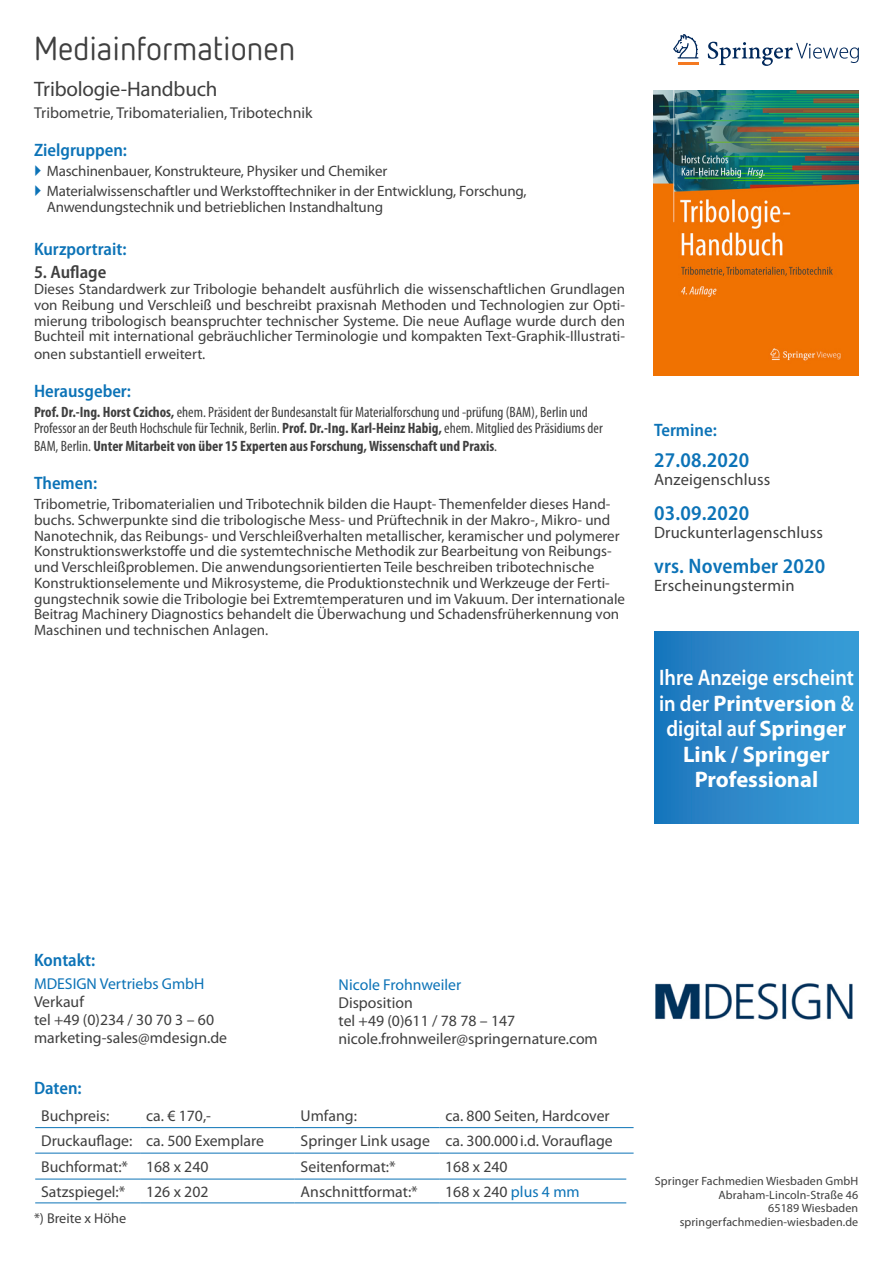
<style>
.page{position:relative;width:893px;height:1263px;background:#fff}
.page>*{position:absolute;margin:0;border:0;box-sizing:border-box;transform-origin:0 0}
.t1{font:33px "Netto OT";color:#3f3f3f}
.IN-M_streamer{font:700 22.5px/25.5px "Myriad Pro";color:#fff;text-align:center}
.AS_DU_ET{font:600 semi-condensed 21px "Myriad Pro";letter-spacing:.01em;color:#0c73b7}
.Buchtitel{font:21px "Myriad Pro";letter-spacing:-.01em;color:#3f3f3f}
.Zwischenüberschrift{font:600 semi-condensed 18px "Myriad Pro";color:#0c73b7}
.Fließtext{font:600 semi-condensed 18px "Myriad Pro";color:#3f3f3f}
.AS_DU_ET-2{font:16.5px "Myriad Pro";letter-spacing:.01em;color:#3f3f3f}
.Tabelle_Daten_Seite{font:15.75px "Myriad Pro";color:#3f3f3f}
.Fließtext-2{font:15.75px "Myriad Pro";color:#3f3f3f}
.Fließtext-3{font:15.75px "Myriad Pro";color:#0c73b7}
.Zwischenüberschrift-2{font:15px/15.8px "Myriad Pro";color:#3f3f3f}
.Fließtext-4{font:15px/15.8px "Myriad Pro";color:#3f3f3f;text-align:justify}
.Fließtext-5{font:condensed 15px/15.8px "Myriad Pro";color:#3f3f3f}
.Fließtext-6{font:700 condensed 15px "Myriad Pro";color:#3f3f3f}
.Fließtext_Druckunter{font:14.25px "Myriad Pro";color:#3f3f3f}
.t2{font:12px/13.5px "Myriad Pro";letter-spacing:.01em;color:#3f3f3f;text-align:right}
.s1{font-weight:700}
.s2{font-weight:400}
.s3{font-weight:600}
.s4{color:#0c73b7}
</style>
<div class="page">
<hr style="left:35px;top:1179px;width:105px;height:1px;background:#0c73b7">
<hr style="left:140px;top:1179px;width:155px;height:1px;background:#0c73b7">
<hr style="left:295px;top:1179px;width:144px;height:1px;background:#0c73b7">
<hr style="left:439px;top:1179px;width:187px;height:1px;background:#0c73b7">
<hr style="left:35px;top:1202px;width:105px;height:1px;background:#0c73b7">
<hr style="left:140px;top:1202px;width:155px;height:1px;background:#0c73b7">
<hr style="left:295px;top:1202px;width:144px;height:1px;background:#0c73b7">
<hr style="left:439px;top:1202px;width:187px;height:1px;background:#0c73b7">
<svg style="left:673px;top:34px;width:25px;height:24px"></svg>
<hr style="left:678px;top:62px;width:20px;height:3px;background:#f47921">
<svg style="left:708px;top:42px;width:151px;height:24px"></svg>
<hr style="left:35px;top:1127px;width:105px;height:1px;background:#0c73b7">
<hr style="left:140px;top:1127px;width:155px;height:1px;background:#0c73b7">
<hr style="left:295px;top:1127px;width:144px;height:1px;background:#0c73b7">
<hr style="left:439px;top:1127px;width:195px;height:1px;background:#0c73b7">
<hr style="left:35px;top:1153px;width:105px;height:1px;background:#0c73b7">
<hr style="left:140px;top:1153px;width:155px;height:1px;background:#0c73b7">
<hr style="left:295px;top:1153px;width:144px;height:1px;background:#0c73b7">
<hr style="left:439px;top:1153px;width:195px;height:1px;background:#0c73b7">
<img style="left:653px;top:90px;width:205px;height:285px">
<div style="left:654px;top:632px;width:205px;height:192px;background:linear-gradient(to right,#1e77bd,#3b9fd8)"></div>
<img style="left:655px;top:983px;width:198px;height:37px">
<h1 class="t1" style="left:34px;top:28px;width:263px">Mediainformationen</h1>
<p class="Buchtitel" style="left:34px;top:77px;width:185px">Tribologie-Handbuch</p>
<p class="Fließtext-2" style="left:34px;top:104px;width:280px">Tribometrie, Tribomaterialien, Tribotechnik</p>
<p class="Zwischenüberschrift" style="left:34px;top:140px;width:95px">Zielgruppen:</p>
<p class="Zwischenüberschrift-2" style="left:47px;top:163px;width:342px">Maschinenbauer, Konstrukteure, Physiker und Chemiker</p>
<p class="Zwischenüberschrift-2" style="left:47px;top:183px;width:481px;line-height:16.5px">Materialwissenschaftler und Werkstofftechniker in der Entwicklung, Forschung,<br>Anwendungstechnik und betrieblichen Instandhaltung</p>
<p class="Zwischenüberschrift" style="left:34px;top:239px;width:94px">Kurzportrait:</p>
<p class="Fließtext" style="left:34px;top:262px;width:74px">5. Auflage</p>
<p class="Fließtext-4" style="left:34px;top:281px;width:593px">Dieses Standardwerk zur Tribologie behandelt ausführlich die wissenschaftlichen Grundlagen von Reibung und Verschleiß und beschreibt praxisnah Methoden und Technologien zur Opti&shy;mierung tribologisch beanspruchter technischer Systeme. Die neue Auflage wurde durch den Buchteil mit international gebräuchlicher Terminologie und kompakten Text-Graphik-Illustrati-</p>
<p class="Fließtext-4" style="left:34px;top:347px;width:173px">onen substantiell erweitert.</p>
<p class="Zwischenüberschrift" style="left:34px;top:381px;width:99px">Herausgeber:</p>
<p class="Fließtext-5" style="left:34px;top:405px;width:570px"><span class="s1">Prof. Dr.-Ing. Horst Czichos,</span> ehem. Präsident der Bundesanstalt für Materialforschung und -prüfung (BAM), Berlin und<br>Professor an der Beuth Hochschule für Technik, Berlin. <span class="s1">Prof. Dr.-Ing. Karl-Heinz Habig,</span> ehem. Mitglied des Präsidiums der</p>
<p class="Fließtext-6" style="left:34px;top:438px;width:465px"><span class="s2">BAM, Berlin.</span> Unter Mitarbeit von über 15 Experten aus Forschung, Wissenschaft und Praxis<span class="s2">.</span></p>
<p class="Zwischenüberschrift" style="left:34px;top:473px;width:65px">Themen:</p>
<p class="Zwischenüberschrift-2" style="left:34px;top:496px;width:593px">Tribometrie, Tribomaterialien und Tribotechnik bilden die Haupt- Themenfelder dieses Hand&shy;buchs. Schwerpunkte sind die tribologische Mess- und Prüftechnik in der Makro-, Mikro- und Nanotechnik, das Reibungs- und Verschleißverhalten metallischer, keramischer und polymerer Konstruktionswerkstoffe und die systemtechnische Methodik zur Bearbeitung von Reibungs&shy;und Verschleißproblemen. Die anwendungsorientierten Teile beschreiben tribotechnische Konstruktionselemente und Mikrosysteme, die Produktionstechnik und Werkzeuge der Ferti&shy;gungstechnik sowie die Tribologie bei Extremtemperaturen und im Vakuum. Der internationale Beitrag Machinery Diagnostics behandelt die Überwachung und Schadensfrüherkennung von Maschinen und technischen Anlagen.</p>
<p class="Zwischenüberschrift" style="left:654px;top:420px;width:64px">Termine:</p>
<p class="AS_DU_ET" style="left:654px;top:448px;width:97px">27.08.2020</p>
<p class="AS_DU_ET-2" style="left:654px;top:470px;width:118px">Anzeigenschluss</p>
<p class="AS_DU_ET" style="left:654px;top:501px;width:97px">03.09.2020</p>
<p class="AS_DU_ET-2" style="left:654px;top:523px;width:171px">Druckunterlagenschluss</p>
<p class="AS_DU_ET" style="left:654px;top:554px;width:173px">vrs. November 2020</p>
<p class="AS_DU_ET-2" style="left:654px;top:576px;width:142px">Erscheinungstermin</p>
<p class="IN-M_streamer" style="left:659px;top:665px;width:196px"><span class="s3">Ihre Anzeige erscheint in der</span> Printversion <span class="s3">&amp; digital auf</span> Springer<br>Link / Springer<br>Professional</p>
<p class="Zwischenüberschrift" style="left:34px;top:950px;width:63px">Kontakt:</p>
<p class="Fließtext-3" style="left:34px;top:975px;width:172px">MDESIGN Vertriebs GmbH</p>
<p class="Fließtext-2" style="left:34px;top:993px;width:51px">Verkauf</p>
<p class="Fließtext-2" style="left:34px;top:1011px;width:182px">tel +49 (0)234 / 30 70 3 – 60</p>
<p class="Fließtext-2" style="left:34px;top:1029px;width:195px">marketing-sales@mdesign.de</p>
<p class="Fließtext-3" style="left:339px;top:976px;width:124px">Nicole Frohnweiler</p>
<p class="Fließtext-2" style="left:339px;top:994px;width:76px">Disposition</p>
<p class="Fließtext-2" style="left:339px;top:1012px;width:178px">tel +49 (0)611 / 78 78 – 147</p>
<p class="Fließtext-2" style="left:339px;top:1030px;width:261px">nicole.frohnweiler@springernature.com</p>
<p class="Zwischenüberschrift" style="left:34px;top:1078px;width:49px">Daten:</p>
<p class="Tabelle_Daten_Seite" style="left:41px;top:1107px;width:70px">Buchpreis:</p>
<p class="Tabelle_Daten_Seite" style="left:146px;top:1107px;width:67px">ca. € 170,-</p>
<p class="Tabelle_Daten_Seite" style="left:301px;top:1107px;width:58px">Umfang:</p>
<p class="Tabelle_Daten_Seite" style="left:445px;top:1107px;width:166px">ca. 800 Seiten, Hardcover</p>
<p class="Tabelle_Daten_Seite" style="left:41px;top:1132px;width:93px">Druckauflage:</p>
<p class="Tabelle_Daten_Seite" style="left:146px;top:1132px;width:119px">ca. 500 Exemplare</p>
<p class="Tabelle_Daten_Seite" style="left:301px;top:1132px;width:131px">Springer Link usage</p>
<p class="Tabelle_Daten_Seite" style="left:445px;top:1132px;width:169px">ca. 300.000i.d. Vorauflage</p>
<p class="Tabelle_Daten_Seite" style="left:41px;top:1158px;width:88px">Buchformat:*</p>
<p class="Tabelle_Daten_Seite" style="left:146px;top:1158px;width:64px">168 x 240</p>
<p class="Tabelle_Daten_Seite" style="left:301px;top:1158px;width:97px">Seitenformat:*</p>
<p class="Tabelle_Daten_Seite" style="left:445px;top:1158px;width:64px">168 x 240</p>
<p class="Tabelle_Daten_Seite" style="left:41px;top:1183px;width:86px">Satzspiegel:*</p>
<p class="Tabelle_Daten_Seite" style="left:146px;top:1183px;width:64px">126 x 202</p>
<p class="Tabelle_Daten_Seite" style="left:301px;top:1183px;width:119px">Anschnittformat:*</p>
<p class="Tabelle_Daten_Seite" style="left:445px;top:1183px;width:136px">168 x 240 <span class="s4">plus 4 mm</span></p>
<p class="Fließtext_Druckunter" style="left:34px;top:1211px;width:94px">*) Breite x Höhe</p>
<p class="t2" style="left:655px;top:1175px;width:205px">Springer Fachmedien Wiesbaden GmbH<br>Abraham-Lincoln-Straße 46<br>65189 Wiesbaden springerfachmedien-wiesbaden.de</p>
</div>
